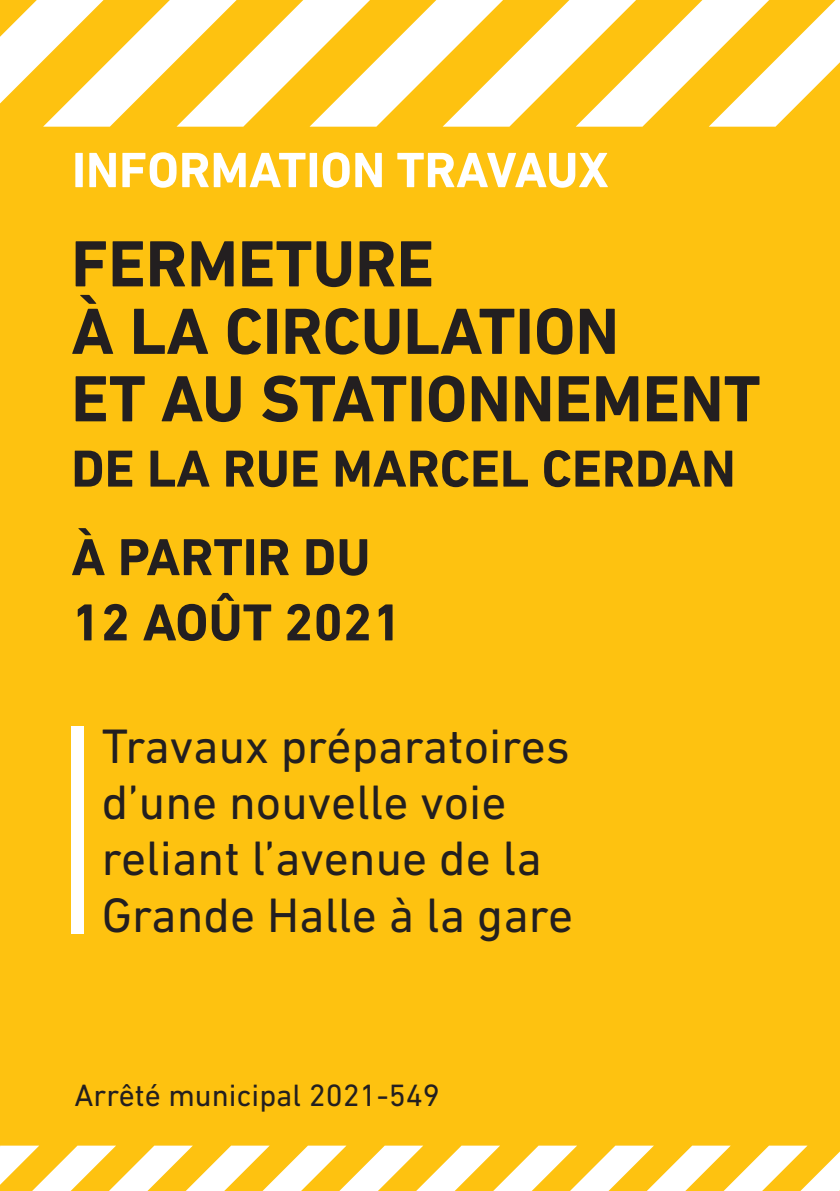
<style>
.page{position:relative;width:840px;height:1191px;background:#fff}
.page>*{position:absolute;margin:0;border:0;box-sizing:border-box;transform-origin:0 0}
.t1{font:700 66.4px/67.4px "DIN Next LT Pro";color:#231f20}
.t2{font:700 52.8px/65.2px "DIN Next LT Pro";color:#231f20}
.t3{font:700 50.4px "DIN Next LT Pro";color:#fff}
.t4{font:49.2px/56.4px "DIN Next LT Pro";color:#231f20}
.t5{font:31.4px "DIN Next LT Pro";color:#231f20}
</style>
<div class="page">
<div style="left:0;top:0;width:839px;height:1191px;background:#fec210"></div>
<svg style="left:0;top:0;width:839px;height:127px"></svg>
<svg style="left:0;top:1145px;width:839px;height:46px"></svg>
<div style="left:71px;top:726px;width:13px;height:207px;background:#fff"></div>
<p class="t3" style="left:72px;top:140px;width:537px">INFORMATION TRAVAUX</p>
<p class="t1" style="left:71px;top:230px;width:690px">FERMETURE<br>À LA CIRCULATION<br>ET AU STATIONNEMENT</p>
<p class="t2" style="left:71px;top:436px;width:665px">DE LA RUE MARCEL CERDAN</p>
<p class="t2" style="left:71px;top:524px;width:332px">À PARTIR DU<br>12 AOÛT 2021</p>
<p class="t4" style="left:102px;top:717px;width:473px">Travaux préparatoires d’une nouvelle voie reliant l’avenue de la<br>Grande Halle à la gare</p>
<p class="t5" style="left:74px;top:1077px;width:367px">Arrêté municipal 2021-549</p>
</div>
